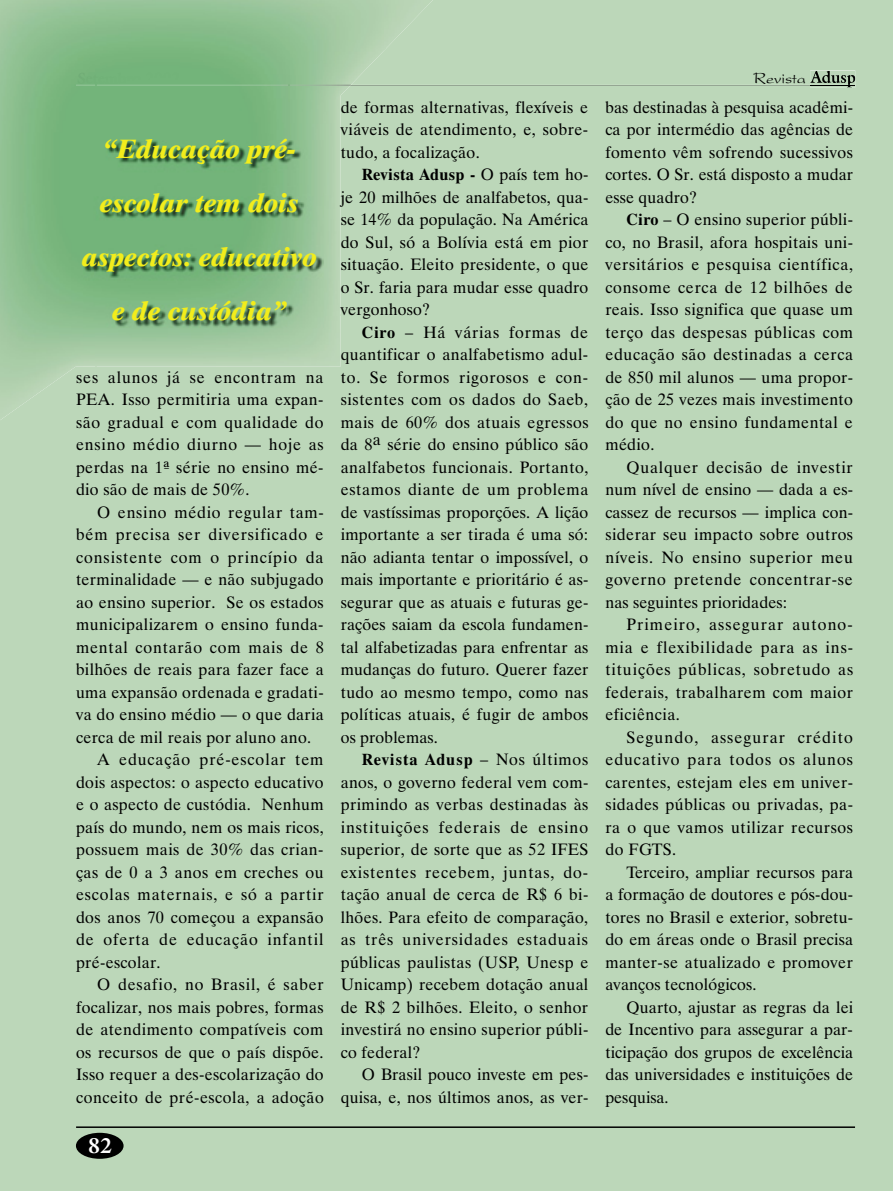
<style>
.page{position:relative;width:893px;height:1191px;background:#bcd7b9}
.page>*{position:absolute;margin:0;border:0;box-sizing:border-box;transform-origin:0 0}
.t1{font:italic 800 27px/54px "Dutch 801 BT";color:#f2ed1c;text-align:center}
.t2{font:700 21px "Galliard IT Cby BT";color:#fff}
.t3{font:16.5px/22.5px "Dutch 801 BT";letter-spacing:.02em;color:#000;text-align:justify}
.t4{font:16.5px "Dutch 801 BT";letter-spacing:.055em;color:#000}
.t5{font:16.5px "Dutch 801 BT";letter-spacing:.05em;color:#000}
.t6{font:16.5px "Dutch 801 BT";letter-spacing:.045em;color:#000}
.t7{font:16.5px "President";color:#000}
.s1{font-weight:700}
</style>
<div class="page">
<hr style="left:76px;top:1126px;width:779px;height:2px;background:#000">
<div style="left:76px;top:1132px;width:48px;height:26px;background:#000;border-radius:50%"></div>
<svg style="left:810px;top:71px;width:45px;height:16px"></svg>
<hr style="left:351px;top:85px;width:459px;height:1px;background:#000">
<hr style="left:810px;top:85px;width:45px;height:1px;background:#000">
<img style="left:0;top:0;width:97px;height:420px">
<img style="left:96px;top:316px;width:289px;height:52px">
<img style="left:289px;top:0;width:96px;height:316px">
<img style="left:96px;top:0;width:193px;height:140px">
<div style="left:384px;top:0;width:49px;height:53px;background:#bcd7b9"></div>
<img style="left:78px;top:72px;width:102px;height:12px">
<img style="left:76px;top:85px;width:275px;height:1px">
<img style="left:83px;top:140px;width:240px;height:187px">
<h1 class="t1" style="left:82px;top:121px;width:237px">“Educação pré&shy;escolar tem dois aspectos: educativo e de custódia”</h1>
<p class="t3" style="left:76px;top:365px;width:249px">ses alunos já se encontram na PEA. Isso permitiria uma expan&shy;são gradual e com qualidade do ensino médio diurno — hoje as perdas na 1ª série no ensino mé&shy;dio são de mais de 50%.</p>
<p class="t6" style="left:97px;top:502px;width:228px">O ensino médio regular tam-</p>
<p class="t4" style="left:76px;top:524px;width:249px">bém precisa ser diversificado e</p>
<p class="t4" style="left:76px;top:547px;width:249px">consistente com o princípio da</p>
<p class="t3" style="left:76px;top:568px;width:249px">terminalidade — e não subjugado</p>
<p class="t3" style="left:76px;top:590px;width:249px">ao ensino superior. Se os estados</p>
<p class="t3" style="left:76px;top:613px;width:249px">municipalizarem o ensino funda-</p>
<p class="t5" style="left:76px;top:637px;width:249px">mental contarão com mais de 8</p>
<p class="t3" style="left:76px;top:658px;width:249px">bilhões de reais para fazer face a</p>
<p class="t3" style="left:76px;top:680px;width:249px">uma expansão ordenada e gradati-</p>
<p class="t3" style="left:76px;top:703px;width:249px">va do ensino médio — o que daria</p>
<p class="t3" style="left:76px;top:725px;width:237px">cerca de mil reais por aluno ano.</p>
<p class="t4" style="left:97px;top:749px;width:228px">A educação pré-escolar tem</p>
<p class="t3" style="left:76px;top:770px;width:249px">dois aspectos: o aspecto educativo</p>
<p class="t3" style="left:76px;top:793px;width:249px">e o aspecto de custódia. Nenhum</p>
<p class="t3" style="left:76px;top:815px;width:249px">país do mundo, nem os mais ricos,</p>
<p class="t3" style="left:76px;top:838px;width:249px">possuem mais de 30% das crian-</p>
<p class="t3" style="left:76px;top:860px;width:249px">ças de 0 a 3 anos em creches ou</p>
<p class="t4" style="left:76px;top:884px;width:249px">escolas maternais, e só a partir</p>
<p class="t3" style="left:76px;top:905px;width:249px">dos anos 70 começou a expansão</p>
<p class="t4" style="left:76px;top:929px;width:249px">de oferta de educação infantil</p>
<p class="t3" style="left:76px;top:950px;width:86px">pré-escolar.</p>
<p class="t5" style="left:97px;top:974px;width:228px">O desafio, no Brasil, é saber</p>
<p class="t3" style="left:76px;top:995px;width:249px">focalizar, nos mais pobres, formas</p>
<p class="t3" style="left:76px;top:1018px;width:249px">de atendimento compatíveis com</p>
<p class="t3" style="left:76px;top:1040px;width:249px">os recursos de que o país dispõe.</p>
<p class="t3" style="left:76px;top:1063px;width:249px">Isso requer a des-escolarização do</p>
<p class="t3" style="left:76px;top:1085px;width:249px">conceito de pré-escola, a adoção</p>
<p class="t2" style="left:88px;top:1131px;width:26px">82</p>
<p class="t3" style="left:341px;top:95px;width:249px">de formas alternativas, flexíveis e viáveis de atendimento, e, sobre&shy;tudo, a focalização.</p>
<p class="t3" style="left:341px;top:163px;width:249px;text-indent:21px"><span class="s1">Revista Adusp -</span> O país tem ho&shy;je 20 milhões de analfabetos, qua&shy;se 14% da população. Na América do Sul, só a Bolívia está em pior situação. Eleito presidente, o que o Sr. faria para mudar esse quadro vergonhoso?</p>
<p class="t3" style="left:341px;top:320px;width:249px;text-indent:21px"><span class="s1">Ciro</span> – Há várias formas de quantificar o analfabetismo adul&shy;to. Se formos rigorosos e con&shy;sistentes com os dados do Saeb, mais de 60% dos atuais egressos da 8a série do ensino público são analfabetos funcionais. Portanto, estamos diante de um problema de vastíssimas proporções. A lição importante a ser tirada é uma só: não adianta tentar o impossível, o mais importante e prioritário é as&shy;segurar que as atuais e futuras ge&shy;rações saiam da escola fundamen&shy;tal alfabetizadas para enfrentar as mudanças do futuro. Querer fazer tudo ao mesmo tempo, como nas políticas atuais, é fugir de ambos os problemas.</p>
<p class="t3" style="left:341px;top:748px;width:249px;text-indent:21px"><span class="s1">Revista Adusp</span> – Nos últimos anos, o governo federal vem com&shy;primindo as verbas destinadas às instituições federais de ensino superior, de sorte que as 52 IFES existentes recebem, juntas, do&shy;tação anual de cerca de R$ 6 bi&shy;lhões. Para efeito de comparação, as três universidades estaduais públicas paulistas (USP, Unesp e Unicamp) recebem dotação anual de R$ 2 bilhões. Eleito, o senhor investirá no ensino superior públi&shy;co federal?</p>
<p class="t3" style="left:341px;top:1063px;width:249px;text-align:right">O Brasil pouco investe em pes&shy;quisa, e, nos últimos anos, as ver-</p>
<p class="t7" style="left:754px;top:69px;width:54px">Revista</p>
<p class="t3" style="left:605px;top:95px;width:249px">bas destinadas à pesquisa acadêmi&shy;ca por intermédio das agências de fomento vêm sofrendo sucessivos cortes. O Sr. está disposto a mudar esse quadro?</p>
<p class="t3" style="left:605px;top:208px;width:249px;text-indent:21px"><span class="s1">Ciro</span> – O ensino superior públi&shy;co, no Brasil, afora hospitais uni&shy;versitários e pesquisa científica, consome cerca de 12 bilhões de reais. Isso significa que quase um terço das despesas públicas com educação são destinadas a cerca de 850 mil alunos — uma propor&shy;ção de 25 vezes mais investimento do que no ensino fundamental e médio.</p>
<p class="t3" style="left:605px;top:455px;width:249px;text-indent:21px">Qualquer decisão de investir num nível de ensino — dada a es&shy;cassez de recursos — implica con&shy;siderar seu impacto sobre outros níveis. No ensino superior meu governo pretende concentrar-se nas seguintes prioridades:</p>
<p class="t3" style="left:605px;top:613px;width:249px;text-indent:21px">Primeiro, assegurar autono&shy;mia e flexibilidade para as ins&shy;tituições públicas, sobretudo as federais, trabalharem com maior eficiência.</p>
<p class="t3" style="left:605px;top:725px;width:249px;text-indent:21px">Segundo, assegurar crédito educativo para todos os alunos carentes, estejam eles em univer&shy;sidades públicas ou privadas, pa&shy;ra o que vamos utilizar recursos do FGTS.</p>
<p class="t3" style="left:605px;top:860px;width:249px;text-indent:21px">Terceiro, ampliar recursos para a formação de doutores e pós-dou&shy;tores no Brasil e exterior, sobretu&shy;do em áreas onde o Brasil precisa manter-se atualizado e promover avanços tecnológicos.</p>
<p class="t3" style="left:605px;top:995px;width:249px;text-indent:21px">Quarto, ajustar as regras da lei de Incentivo para assegurar a par&shy;ticipação dos grupos de excelência das universidades e instituições de pesquisa.</p>
</div>
